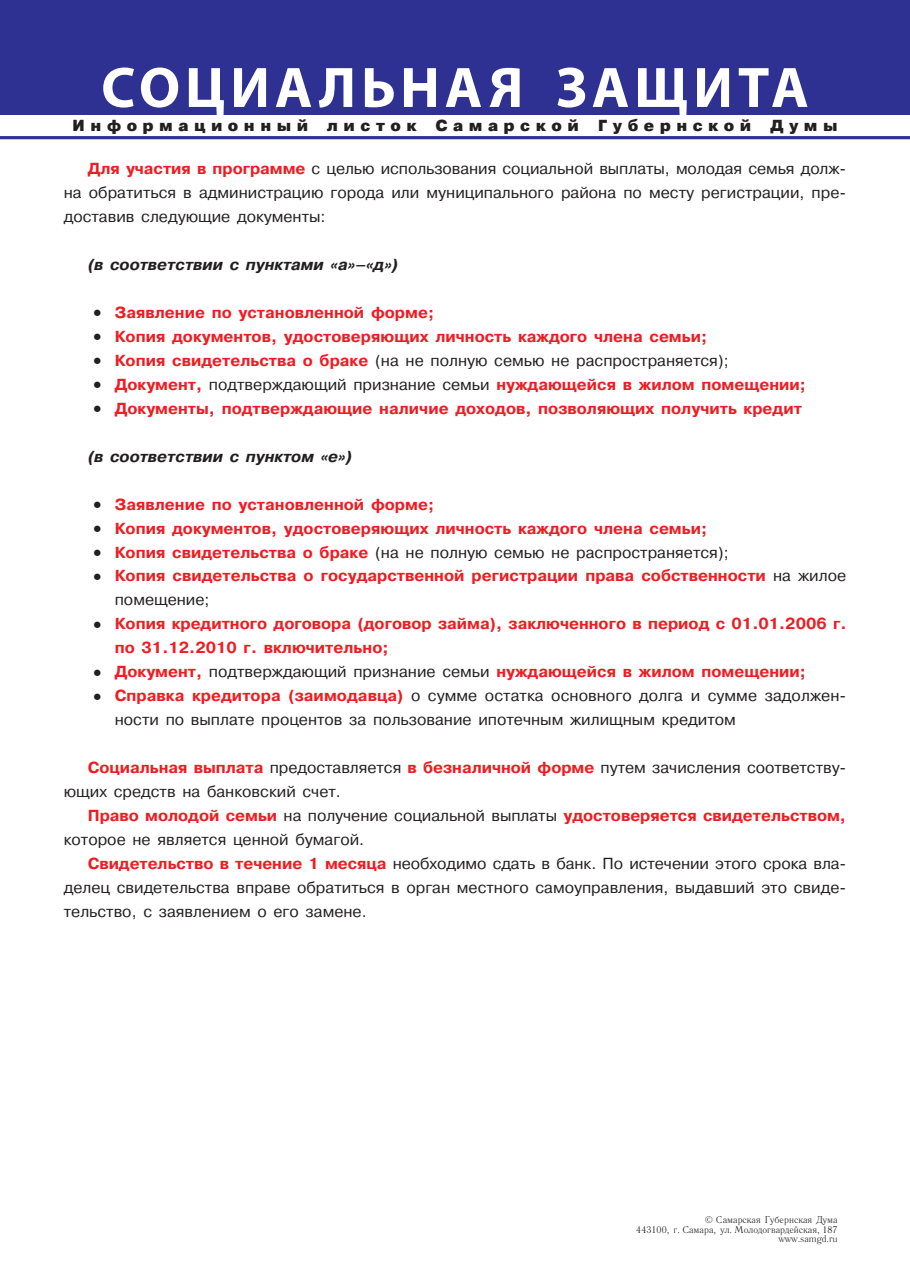
<style>
.page{position:relative;width:910px;height:1280px;background:#fff}
.page>*{position:absolute;margin:0;border:0;box-sizing:border-box;transform-origin:0 0}
.t1{font:700 57.6px "Myriad Pro";letter-spacing:.085em;color:#fff}
.t2{font:16.05px/24px "Pragmatica";color:#231f20}
.t3{font:700 16.05px/24px "Pragmatica";color:#ee1d23}
.t4{font:italic 700 16.05px "Pragmatica";color:#231f20}
.t5{font:900 16.05px "Pragmatica";letter-spacing:.345em;color:#231f20}
.t6{font:9.6px/9.6px "Literaturnaya";color:#231f20;text-align:right}
.s1{font-weight:700;color:#ee1d23}
.s2{font-weight:400;font-size:31.95px;color:#231f20}
.s3{font-size:31.95px}
.s4{font-weight:400;color:#231f20}
</style>
<div class="page">
<div style="left:0;top:0;width:910px;height:115px;background:#2e3092"></div>
<hr style="left:0;top:136px;width:910px;height:3px;background:#2e3092">
<h1 class="t1" style="left:101px;top:50px;width:709px">СОЦИАЛЬНАЯ ЗАЩИТА</h1>
<p class="t5" style="left:72px;top:115px;width:767px">Информационный листок Самарской Губернской Думы</p>
<p class="t2" style="left:64px;top:157px;width:784px;text-align:justify;text-indent:24px"><span class="s1">Для участия в программе</span> с целью использования социальной выплаты, молодая семья долж&shy;на обратиться в администрацию города или муниципального района по месту регистрации, пре&shy;доставив следующие документы:</p>
<p class="t4" style="left:88px;top:254px;width:312px">(в соответствии с пунктами «а»–«д»)</p>
<p class="t3" style="left:88px;top:300px;width:348px"><span class="s2">•</span> Заявление по установленной форме;</p>
<p class="t3" style="left:88px;top:324px;width:621px"><span class="s2">•</span> Копия документов, удостоверяющих личность каждого члена семьи;</p>
<p class="t2" style="left:88px;top:348px;width:642px"><span class="s3">•</span> <span class="s1">Копия свидетельства о браке</span> (на не полную семью не распространяется);</p>
<p class="t3" style="left:88px;top:372px;width:720px"><span class="s2">•</span> Документ, <span class="s4">подтверждающий признание семьи</span> нуждающейся в жилом помещении;</p>
<p class="t3" style="left:88px;top:396px;width:716px"><span class="s2">•</span> Документы, подтверждающие наличие доходов, позволяющих получить кредит</p>
<p class="t4" style="left:88px;top:446px;width:266px">(в соответствии с пунктом «е»)</p>
<p class="t3" style="left:88px;top:492px;width:348px"><span class="s2">•</span> Заявление по установленной форме;</p>
<p class="t3" style="left:88px;top:516px;width:621px"><span class="s2">•</span> Копия документов, удостоверяющих личность каждого члена семьи;</p>
<p class="t2" style="left:88px;top:540px;width:642px"><span class="s3">•</span> <span class="s1">Копия свидетельства о браке</span> (на не полную семью не распространяется);</p>
<p class="t3" style="left:115px;top:564px;width:733px;text-indent:-27px"><span class="s2">•</span> Копия свидетельства о государственной регистрации права собственности <span class="s4">на жилое помещение;</span></p>
<p class="t3" style="left:115px;top:612px;width:733px;text-indent:-27px"><span class="s2">•</span> Копия кредитного договора (договор займа), заключенного в период с 01.01.2006 г. по 31.12.2010 г. включительно;</p>
<p class="t3" style="left:88px;top:660px;width:720px"><span class="s2">•</span> Документ, <span class="s4">подтверждающий признание семьи</span> нуждающейся в жилом помещении;</p>
<p class="t2" style="left:115px;top:684px;width:733px;text-indent:-27px"><span class="s3">•</span> <span class="s1">Справка кредитора (заимодавца)</span> о сумме остатка основного долга и сумме задолжен&shy;ности по выплате процентов за пользование ипотечным жилищным кредитом</p>
<p class="t2" style="left:64px;top:756px;width:784px;text-indent:24px"><span class="s1">Социальная выплата</span> предоставляется <span class="s1">в безналичной форме</span> путем зачисления соответству&shy;ющих средств на банковский счет.</p>
<p class="t2" style="left:64px;top:804px;width:784px;text-indent:24px"><span class="s1">Право молодой семьи</span> на получение социальной выплаты <span class="s1">удостоверяется свидетельством, </span>которое не является ценной бумагой.</p>
<p class="t2" style="left:64px;top:852px;width:784px;text-align:justify;text-indent:24px"><span class="s1">Свидетельство в течение 1 месяца</span> необходимо сдать в банк. По истечении этого срока вла&shy;делец свидетельства вправе обратиться в орган местного самоуправления, выдавший это свиде&shy;тельство, с заявлением о его замене.</p>
<p class="t6" style="left:636px;top:1215px;width:203px">© Самарская Губернская Дума<br>443100, г. Самара, ул. Молодогвардейская, 187 www.samgd.ru</p>
</div>
